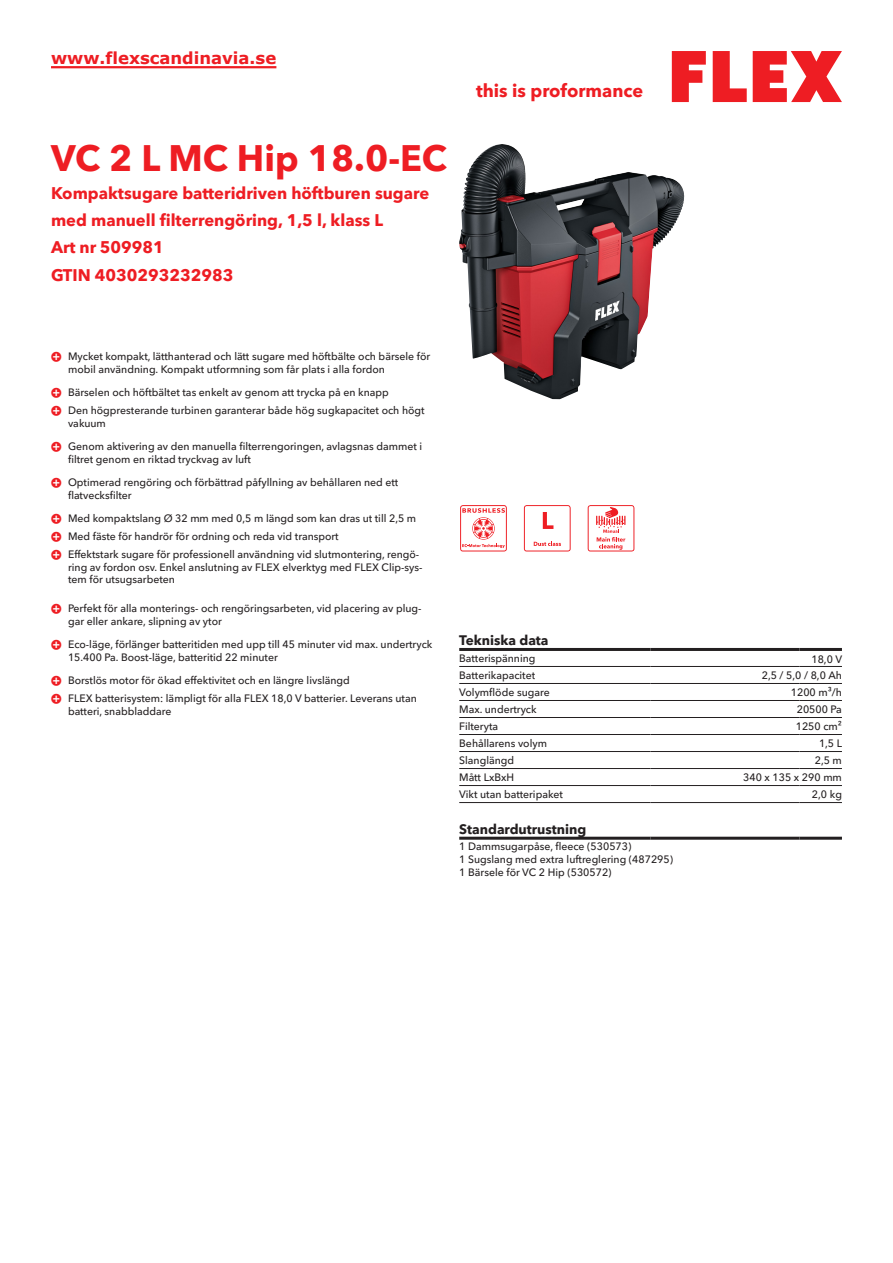
<style>
.page{position:relative;width:893px;height:1263px;background:#fff}
.page>*{position:absolute;margin:0;border:0;box-sizing:border-box;transform-origin:0 0}
.CB_AF_Product-name{font:700 36px "Avenir Next W1 G";color:#ee1d23}
.t1{font:700 18px "Avenir Next W1 G";color:#ee1d23}
.CB_AF_Product-short{font:700 16.5px/27px "Avenir Next W1 G";color:#ee1d23}
.CB_AF_Order-number{font:700 16.5px "Avenir Next W1 G";color:#ee1d23}
.t2{font:700 16.5px "Verdana";color:#ee1d23}
.CB_AF_Table-headline{font:700 13.5px "Avenir Next W1 G";color:#231f20}
.CB_AF_Table-specific{font:500 10.5px/12.6px "Avenir Next W1 G";color:#231f20}
</style>
<div class="page">
<svg style="left:672px;top:51px;width:34px;height:51px"></svg>
<svg style="left:713px;top:51px;width:34px;height:51px"></svg>
<svg style="left:753px;top:51px;width:89px;height:51px"></svg>
<img style="left:459px;top:144px;width:206px;height:255px">
<hr style="left:459px;top:666px;width:192px;height:1px;background:#231f20">
<hr style="left:651px;top:666px;width:148px;height:1px;background:#231f20">
<hr style="left:799px;top:666px;width:43px;height:1px;background:#231f20">
<hr style="left:459px;top:683px;width:192px;height:1px;background:#231f20">
<hr style="left:651px;top:683px;width:148px;height:1px;background:#231f20">
<hr style="left:799px;top:683px;width:43px;height:1px;background:#231f20">
<hr style="left:459px;top:700px;width:192px;height:1px;background:#231f20">
<hr style="left:651px;top:700px;width:148px;height:1px;background:#231f20">
<hr style="left:799px;top:700px;width:43px;height:1px;background:#231f20">
<hr style="left:459px;top:717px;width:192px;height:1px;background:#231f20">
<hr style="left:651px;top:717px;width:148px;height:1px;background:#231f20">
<hr style="left:799px;top:717px;width:43px;height:1px;background:#231f20">
<hr style="left:459px;top:734px;width:192px;height:1px;background:#231f20">
<hr style="left:651px;top:734px;width:148px;height:1px;background:#231f20">
<hr style="left:799px;top:734px;width:43px;height:1px;background:#231f20">
<hr style="left:459px;top:751px;width:192px;height:1px;background:#231f20">
<hr style="left:651px;top:751px;width:148px;height:1px;background:#231f20">
<hr style="left:799px;top:751px;width:43px;height:1px;background:#231f20">
<hr style="left:459px;top:768px;width:192px;height:1px;background:#231f20">
<hr style="left:651px;top:768px;width:148px;height:1px;background:#231f20">
<hr style="left:799px;top:768px;width:43px;height:1px;background:#231f20">
<hr style="left:459px;top:785px;width:192px;height:1px;background:#231f20">
<hr style="left:651px;top:785px;width:148px;height:1px;background:#231f20">
<hr style="left:799px;top:785px;width:43px;height:1px;background:#231f20">
<hr style="left:459px;top:802px;width:192px;height:1px;background:#231f20">
<hr style="left:651px;top:802px;width:148px;height:1px;background:#231f20">
<hr style="left:799px;top:802px;width:43px;height:1px;background:#231f20">
<hr style="left:459px;top:648px;width:192px;height:3px;background:#231f20">
<hr style="left:651px;top:648px;width:148px;height:3px;background:#231f20">
<hr style="left:799px;top:648px;width:43px;height:3px;background:#231f20">
<hr style="left:459px;top:837px;width:192px;height:3px;background:#231f20">
<hr style="left:651px;top:837px;width:148px;height:3px;background:#231f20">
<hr style="left:799px;top:837px;width:43px;height:3px;background:#231f20">
<svg style="left:460px;top:505px;width:47px;height:46px"></svg>
<svg style="left:524px;top:505px;width:47px;height:46px"></svg>
<svg style="left:588px;top:505px;width:46px;height:46px"></svg>
<hr style="left:51px;top:66px;width:225px;height:3px;background:#ee1d23">
<h3 class="t2" style="left:51px;top:46px;width:227px">www.flexscandinavia.se</h3>
<p class="CB_AF_Product-name" style="left:51px;top:130px;width:397px">VC 2 L MC Hip 18.0-EC</p>
<p class="CB_AF_Product-short" style="left:51px;top:178px;width:380px">Kompaktsugare batteridriven höftburen sugare med manuell filterrengöring, 1,5 l, klass L</p>
<p class="CB_AF_Order-number" style="left:51px;top:234px;width:114px">Art nr 509981</p>
<p class="CB_AF_Order-number" style="left:51px;top:262px;width:184px">GTIN 4030293232983</p>
<h2 class="t1" style="left:476px;top:77px;width:169px">this is proformance</h2>
<p class="CB_AF_Table-specific" style="left:68px;top:349px;width:364px">Mycket kompakt, lätthanterad och lätt sugare med höftbälte och bärsele för mobil användning. Kompakt utformning som får plats i alla fordon</p>
<p class="CB_AF_Table-specific" style="left:68px;top:385px;width:322px">Bärselen och höftbältet tas enkelt av genom att trycka på en knapp</p>
<p class="CB_AF_Table-specific" style="left:68px;top:403px;width:358px">Den högpresterande turbinen garanterar både hög sugkapacitet och högt vakuum</p>
<p class="CB_AF_Table-specific" style="left:68px;top:439px;width:356px">Genom aktivering av den manuella filterrengoringen, avlagsnas dammet i filtret genom en riktad tryckvag av luft</p>
<p class="CB_AF_Table-specific" style="left:68px;top:475px;width:332px">Optimerad rengöring och förbättrad påfyllning av behållaren ned ett flatvecksfilter</p>
<p class="CB_AF_Table-specific" style="left:68px;top:511px;width:350px">Med kompaktslang Ø 32 mm med 0,5 m längd som kan dras ut till 2,5 m</p>
<p class="CB_AF_Table-specific" style="left:68px;top:529px;width:272px">Med fäste för handrör för ordning och reda vid transport</p>
<p class="CB_AF_Table-specific" style="left:68px;top:547px;width:356px">Effektstark sugare för professionell användning vid slutmontering, rengö&shy;ring av fordon osv. Enkel anslutning av FLEX elverktyg med FLEX Clip-sys&shy;tem för utsugsarbeten</p>
<p class="CB_AF_Table-specific" style="left:68px;top:601px;width:355px">Perfekt för alla monterings- och rengöringsarbeten, vid placering av plug&shy;gar eller ankare, slipning av ytor</p>
<p class="CB_AF_Table-specific" style="left:68px;top:637px;width:366px">Eco-läge, förlänger batteritiden med upp till 45 minuter vid max. undertryck<br>15.400 Pa. Boost-läge, batteritid 22 minuter</p>
<p class="CB_AF_Table-specific" style="left:68px;top:673px;width:283px">Borstlös motor för ökad effektivitet och en längre livslängd</p>
<p class="CB_AF_Table-specific" style="left:68px;top:691px;width:350px">FLEX batterisystem: lämpligt för alla FLEX 18,0 V batterier. Leverans utan batteri, snabbladdare</p>
<p class="CB_AF_Table-headline" style="left:459px;top:630px;width:91px">Tekniska data</p>
<p class="CB_AF_Table-specific" style="left:459px;top:651px;width:78px">Batterispänning</p>
<p class="CB_AF_Table-specific" style="left:811px;top:652px;width:32px">18,0 V</p>
<p class="CB_AF_Table-specific" style="left:459px;top:668px;width:77px">Batterikapacitet</p>
<p class="CB_AF_Table-specific" style="left:762px;top:668px;width:82px">2,5 / 5,0 / 8,0 Ah</p>
<p class="CB_AF_Table-specific" style="left:459px;top:685px;width:92px">Volymflöde sugare</p>
<p class="CB_AF_Table-specific" style="left:791px;top:685px;width:53px">1200 m³/h</p>
<p class="CB_AF_Table-specific" style="left:459px;top:702px;width:79px">Max. undertryck</p>
<p class="CB_AF_Table-specific" style="left:797px;top:702px;width:47px">20500 Pa</p>
<p class="CB_AF_Table-specific" style="left:459px;top:719px;width:40px">Filteryta</p>
<p class="CB_AF_Table-specific" style="left:796px;top:719px;width:48px">1250 cm²</p>
<p class="CB_AF_Table-specific" style="left:459px;top:736px;width:89px">Behållarens volym</p>
<p class="CB_AF_Table-specific" style="left:819px;top:736px;width:25px">1,5 L</p>
<p class="CB_AF_Table-specific" style="left:459px;top:753px;width:56px">Slanglängd</p>
<p class="CB_AF_Table-specific" style="left:815px;top:753px;width:29px">2,5 m</p>
<p class="CB_AF_Table-specific" style="left:459px;top:770px;width:56px">Mått LxBxH</p>
<p class="CB_AF_Table-specific" style="left:743px;top:770px;width:100px">340 x 135 x 290 mm</p>
<p class="CB_AF_Table-specific" style="left:459px;top:787px;width:105px">Vikt utan batteripaket</p>
<p class="CB_AF_Table-specific" style="left:812px;top:787px;width:32px">2,0 kg</p>
<p class="CB_AF_Table-headline" style="left:459px;top:818px;width:129px">Standardutrustning</p>
<p class="CB_AF_Table-specific" style="left:459px;top:839px;width:215px">1 Dammsugarpåse, fleece (530573)<br>1 Sugslang med extra luftreglering (487295)<br>1 Bärsele för VC 2 Hip (530572)</p>
</div>
